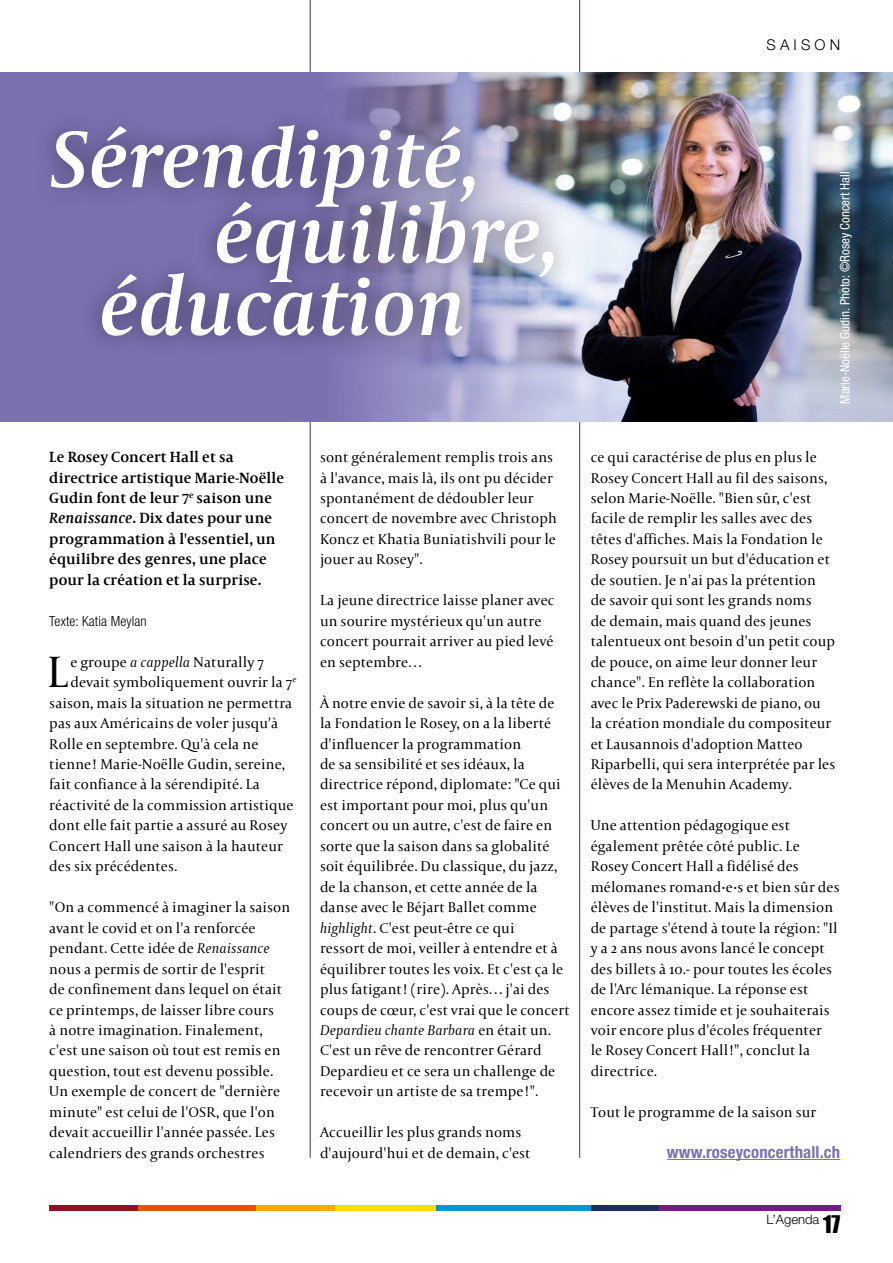
<style>
.page{position:relative;width:893px;height:1263px;background:#fff}
.page>*{position:absolute;margin:0;border:0;box-sizing:border-box;transform-origin:0 0}
.t1{font:82.05px "Capitolium News W01 2 Smbd It";color:#fff}
.t2{font:45.9px "Capitolium W01 2";color:#000}
.t3{font:700 condensed 16.8px "Helvetica Neue LT Std";letter-spacing:.01em;color:#7b71b1}
.t4{font:14.85px/20.4px "Capitolium W01 2";letter-spacing:.01em;color:#000}
.t5{font:600 14.85px/20.4px "Capitolium News W01 2";letter-spacing:.01em;color:#000}
.t6{font:300 14.85px "Helvetica Neue LT Std";letter-spacing:.28em;color:#000}
.t7{font:300 condensed 13.95px "Helvetica Neue LT Std";letter-spacing:.01em;color:#000}
.t8{font:condensed 13.05px "Helvetica Neue LT Std";color:#fff}
.t9{font:300 13.05px "Helvetica Neue LT Std";color:#000}
.s1{font-family:"Capitolium News W01 2 Smbd It";font-weight:400}
.s2{font-style:italic}
.s3{font-family:"Capitolium News W01 2";font-weight:600}
.s4{font-family:"Impact";font-weight:400;font-size:22.35px}
</style>
<div class="page">
<hr style="left:310px;top:0;width:1px;height:1158px;background:#542c64">
<hr style="left:579px;top:0;width:1px;height:1158px;background:#542c64">
<div style="left:0;top:73px;width:893px;height:349px;background:#7b71b1"></div>
<img style="left:341px;top:73px;width:552px;height:349px">
<hr style="left:667px;top:1159px;width:173px;height:1px;background:#7b71b1">
<div style="left:28px;top:102px;width:549px;height:257px;background:#000;opacity:.47"></div>
<div style="left:138px;top:1205px;width:118px;height:5px;background:#e95203"></div>
<div style="left:256px;top:1205px;width:80px;height:5px;background:#f8ac00"></div>
<div style="left:336px;top:1205px;width:100px;height:5px;background:#fd0"></div>
<div style="left:591px;top:1205px;width:68px;height:5px;background:#1e2d5c"></div>
<div style="left:49px;top:1205px;width:89px;height:5px;background:#930f22"></div>
<div style="left:659px;top:1205px;width:181px;height:5px;background:#701f80"></div>
<div style="left:436px;top:1205px;width:155px;height:5px;background:#0095d5"></div>
<p class="t6" style="left:766px;top:36px;width:75px">SAISON</p>
<h1 class="t1" style="left:49px;top:115px;width:433px">Sérendipité,</h1>
<h1 class="t1" style="left:213px;top:190px;width:348px">équilibre,</h1>
<h1 class="t1" style="left:99px;top:263px;width:368px">éducation</h1>
<p class="t5" style="left:49px;top:447px;width:236px">Le Rosey Concert Hall et sa directrice artistique Marie-Noëlle<br>Gudin font de leur 7<sup>e</sup> saison une<br><span class="s1">Renaissance</span>. Dix dates pour une programmation à l'essentiel, un équilibre des genres, une place pour la création et la surprise.</p>
<p class="t7" style="left:49px;top:613px;width:99px">Texte: Katia Meylan</p>
<h2 class="t2" style="left:47px;top:647px;width:23px">L</h2>
<p class="t4" style="left:70px;top:652px;width:195px">e groupe <span class="s2">a cappella</span> Naturally 7</p>
<p class="t4" style="left:70px;top:672px;width:228px">devait symboliquement ouvrir la 7<sup>e</sup></p>
<p class="t4" style="left:49px;top:693px;width:244px">saison, mais la situation ne permettra</p>
<p class="t4" style="left:49px;top:713px;width:230px">pas aux Américains de voler jusqu'à</p>
<p class="t4" style="left:49px;top:734px;width:211px">Rolle en septembre. Qu'à cela ne</p>
<p class="t4" style="left:49px;top:754px;width:237px">tienne! Marie-Noëlle Gudin, sereine,</p>
<p class="t4" style="left:49px;top:775px;width:212px">fait confiance à la sérendipité. La</p>
<p class="t4" style="left:49px;top:795px;width:246px">réactivité de la commission artistique</p>
<p class="t4" style="left:49px;top:816px;width:239px">dont elle fait partie a assuré au Rosey</p>
<p class="t4" style="left:49px;top:836px;width:235px">Concert Hall une saison à la hauteur</p>
<p class="t4" style="left:49px;top:857px;width:129px">des six précédentes.</p>
<p class="t4" style="left:49px;top:898px;width:242px">"On a commencé à imaginer la saison avant le covid et on l'a renforcée pendant. Cette idée de <span class="s2">Renaissance </span>nous a permis de sortir de l'esprit<br>de confinement dans lequel on était ce printemps, de laisser libre cours<br>à notre imagination. Finalement, c'est une saison où tout est remis en question, tout est devenu possible.<br>Un exemple de concert de "dernière minute" est celui de l'OSR, que l'on devait accueillir l'année passée. Les calendriers des grands orchestres</p>
<p class="t4" style="left:320px;top:447px;width:238px">sont généralement remplis trois ans à l'avance, mais là, ils ont pu décider spontanément de dédoubler leur concert de novembre avec Christoph<br>Koncz et Khatia Buniatishvili pour le jouer au Rosey".</p>
<p class="t4" style="left:320px;top:591px;width:236px">La jeune directrice laisse planer avec un sourire mystérieux qu'un autre concert pourrait arriver au pied levé en septembre…</p>
<p class="t4" style="left:320px;top:693px;width:251px">À notre envie de savoir si, à la tête de la Fondation le Rosey, on a la liberté d'influencer la programmation<br>de sa sensibilité et ses idéaux, la directrice répond, diplomate: "Ce qui est important pour moi, plus qu'un concert ou un autre, c'est de faire en sorte que la saison dans sa globalité soit équilibrée. Du classique, du jazz, de la chanson, et cette année de la danse avec le Béjart Ballet comme <span class="s2">highlight</span>. C'est peut-être ce qui<br>ressort de moi, veiller à entendre et à équilibrer toutes les voix. Et c'est ça le plus fatigant! (rire). Après… j'ai des coups de cœur, c'est vrai que le concert <span class="s2">Depardieu chante Barbara</span> en était un.<br>C'est un rêve de rencontrer Gérard Depardieu et ce sera un challenge de recevoir un artiste de sa trempe!".</p>
<p class="t4" style="left:320px;top:1123px;width:212px">Accueillir les plus grands noms d'aujourd'hui et de demain, c'est</p>
<p class="t8" style="left:837px;top:404px;width:234px;rotate:-90deg">Marie-Noëlle Gudin. Photo: ©Rosey Concert Hall</p>
<p class="t4" style="left:591px;top:447px;width:246px">ce qui caractérise de plus en plus le Rosey Concert Hall au fil des saisons, selon Marie-Noëlle. "Bien sûr, c'est facile de remplir les salles avec des têtes d'affiches. Mais la Fondation le Rosey poursuit un but d'éducation et de soutien. Je n'ai pas la prétention de savoir qui sont les grands noms<br>de demain, mais quand des jeunes talentueux ont besoin d'un petit coup de pouce, on aime leur donner leur chance". En reflète la collaboration avec le Prix Paderewski de piano, ou la création mondiale du compositeur et Lausannois d'adoption Matteo Riparbelli, qui sera interprétée par les élèves de la Menuhin Academy.</p>
<p class="t4" style="left:591px;top:816px;width:250px">Une attention pédagogique est également prêtée côté public. Le Rosey Concert Hall a fidélisé des mélomanes romand<span class="s3">·</span>e<span class="s3">·</span>s et bien sûr des élèves de l'institut. Mais la dimension de partage s'étend à toute la région: "Il y a 2 ans nous avons lancé le concept des billets à 10.- pour toutes les écoles de l'Arc lémanique. La réponse est encore assez timide et je souhaiterais voir encore plus d'écoles fréquenter<br>le Rosey Concert Hall!", conclut la directrice.</p>
<p class="t4" style="left:591px;top:1102px;width:227px">Tout le programme de la saison sur</p>
<p class="t3" style="left:667px;top:1142px;width:175px">www.roseyconcerthall.ch</p>
<p class="t9" style="left:767px;top:1212px;width:75px">L’Agenda <span class="s4">17</span></p>
</div>
